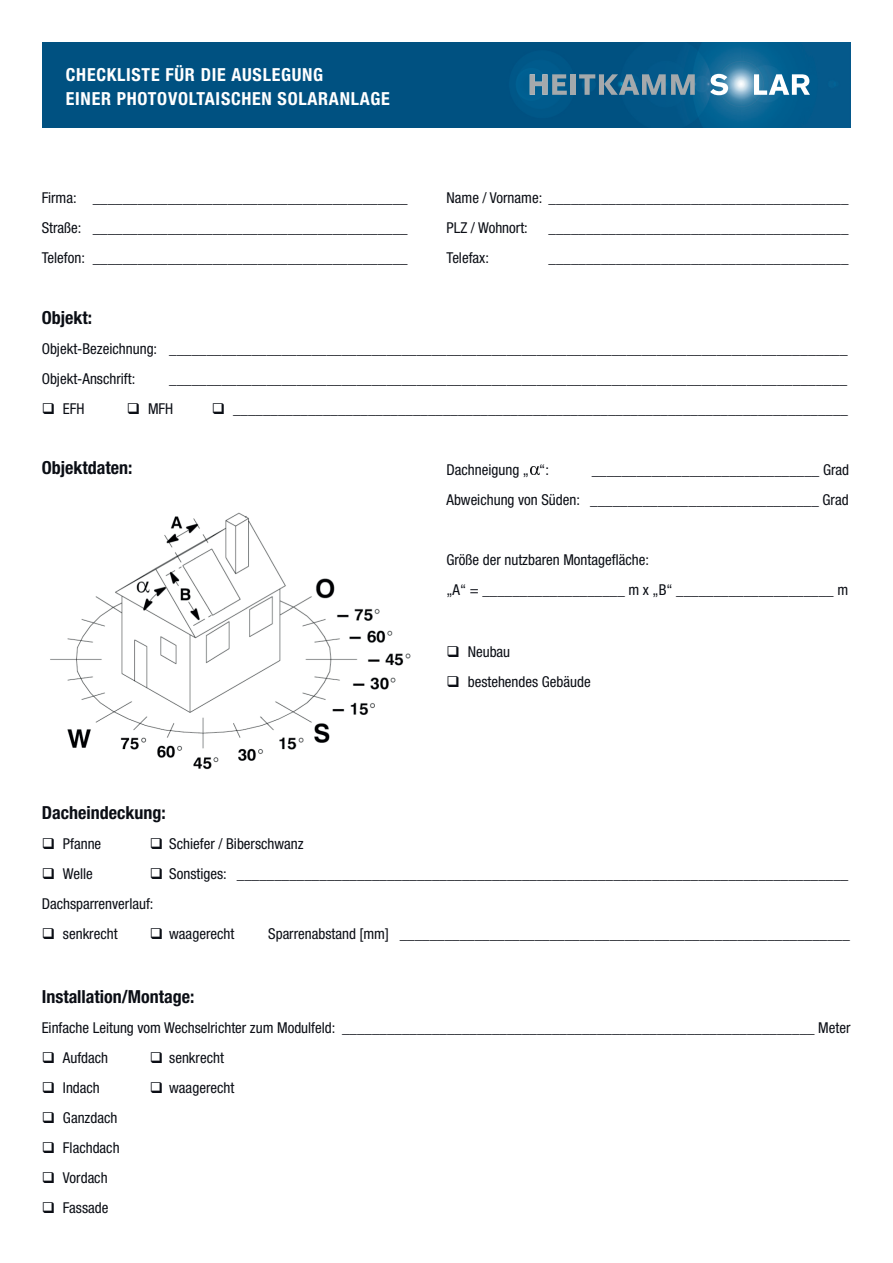
<style>
.page{position:relative;width:893px;height:1263px;background:#fff}
.page>*{position:absolute;margin:0;border:0;box-sizing:border-box;transform-origin:0 0}
.t1{font:700 condensed 18px/24px "Helvetica Neue";letter-spacing:.04em;color:#fff}
.t2{font:700 condensed 18px "Helvetica Neue";color:#0b0e15}
.t3{font:condensed 15px/30px "Helvetica Neue";color:#0b0e15}
</style>
<div class="page">
<svg style="left:530px;top:467px;width:10px;height:8px"></svg>
<img style="left:50px;top:512px;width:361px;height:258px">
<img style="left:500px;top:43px;width:350px;height:85px">
<div style="left:43px;top:43px;width:457px;height:85px;background:#005181"></div>
<div style="left:571px;top:74px;width:5px;height:21px;background:#a4a9ac"></div>
<svg style="left:579px;top:74px;width:116px;height:21px;background:#56819a"></svg>
<svg style="left:530px;top:74px;width:37px;height:21px"></svg>
<svg style="left:754px;top:74px;width:56px;height:21px"></svg>
<svg style="left:710px;top:74px;width:18px;height:21px"></svg>
<p class="t1" style="left:66px;top:62px;width:259px">CHECKLISTE FÜR DIE AUSLEGUNG<br>EINER PHOTO</p>
<p class="t1" style="left:168px;top:86px;width:21px">VOLTAISCHE</p>
<p class="t1" style="left:262px;top:86px;width:38px">N SOLARA</p>
<p class="t1" style="left:340px;top:86px;width:50px">NLAGE</p>
<p class="t3" style="left:42px;top:183px;width:368px;text-align:justify">Firma: __________________________________________ Straße: __________________________________________ Telefon: __________________________________________</p>
<p class="t3" style="left:446px;top:183px;width:404px">Name / Vorname: ________________________________________<br>PLZ / Wohnort:</p>
<p class="t3" style="left:549px;top:213px;width:301px">________________________________________</p>
<p class="t3" style="left:446px;top:243px;width:44px">Telefax:</p>
<p class="t3" style="left:549px;top:243px;width:301px">________________________________________</p>
<p class="t2" style="left:42px;top:306px;width:52px">OBJEKT:</p>
<p class="t3" style="left:42px;top:333px;width:808px">Objekt-Bezeichnung: __________________________________________________________________________________________<br>Objekt-Anschrift:</p>
<p class="t3" style="left:169px;top:363px;width:679px">__________________________________________________________________________________________</p>
<p class="t3" style="left:42px;top:393px;width:44px">❑ EFH</p>
<p class="t3" style="left:127px;top:393px;width:48px">❑ MFH</p>
<p class="t3" style="left:212px;top:393px;width:638px">❑ __________________________________________________________________________________</p>
<p class="t2" style="left:42px;top:457px;width:92px">OBJEKTDATEN:</p>
<p class="t3" style="left:446px;top:454px;width:104px">Dachneigung „ “:</p>
<p class="t3" style="left:446px;top:454px;width:404px;text-align:right">______________________________ Grad<br>Abweichung von Süden: ______________________________ Grad</p>
<p class="t3" style="left:446px;top:544px;width:403px">Größe der nutzbaren Montagefläche:<br>„A“ = ___________________ m x „B“ _____________________ m</p>
<p class="t3" style="left:446px;top:637px;width:65px">❑ Neubau</p>
<p class="t3" style="left:446px;top:667px;width:146px">❑ bestehendes Gebäude</p>
<p class="t2" style="left:42px;top:801px;width:125px">DACHEINDECKUNG:</p>
<p class="t3" style="left:42px;top:828px;width:61px">❑ Pfanne</p>
<p class="t3" style="left:150px;top:828px;width:155px">❑ Schiefer / Biberschwanz</p>
<p class="t3" style="left:42px;top:858px;width:53px">❑ Welle</p>
<p class="t3" style="left:42px;top:858px;width:808px;text-indent:108px">❑ Sonstiges: _________________________________________________________________________________<br>Dachsparrenverlauf:</p>
<p class="t3" style="left:42px;top:918px;width:77px">❑ senkrecht</p>
<p class="t3" style="left:150px;top:918px;width:86px">❑ waagerecht</p>
<p class="t3" style="left:268px;top:918px;width:583px">Sparrenabstand [mm] ____________________________________________________________</p>
<p class="t2" style="left:42px;top:986px;width:154px">INSTALLATION/MONTAGE:</p>
<p class="t3" style="left:42px;top:1013px;width:810px">Einfache Leitung vom Wechselrichter zum Modulfeld: _______________________________________________________________ Meter</p>
<p class="t3" style="left:42px;top:1043px;width:68px">❑ Aufdach</p>
<p class="t3" style="left:150px;top:1043px;width:76px">❑ senkrecht</p>
<p class="t3" style="left:42px;top:1073px;width:60px">❑ Indach</p>
<p class="t3" style="left:150px;top:1073px;width:86px">❑ waagerecht</p>
<p class="t3" style="left:42px;top:1103px;width:77px">❑ Ganzdach</p>
<p class="t3" style="left:42px;top:1133px;width:79px">❑ Flachdach</p>
<p class="t3" style="left:42px;top:1163px;width:67px">❑ Vordach</p>
<p class="t3" style="left:42px;top:1193px;width:68px">❑ Fassade</p>
</div>
